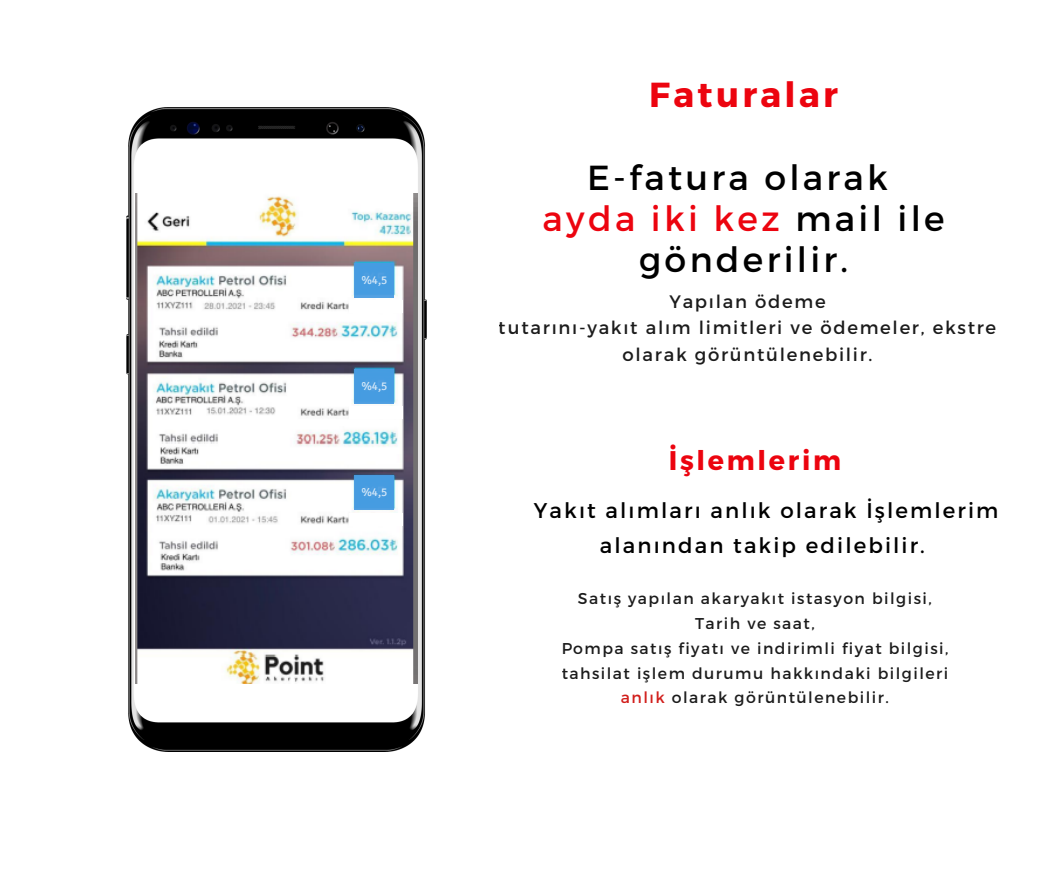
<style>
.page{position:relative;width:1059px;height:887px;background:#fff}
.page>*{position:absolute;margin:0;border:0;box-sizing:border-box;transform-origin:0 0}
.t1{font:34.65px/41.4px "Montserrat";letter-spacing:.095em;color:#000;text-align:center}
.t2{font:700 34.65px "Montserrat";letter-spacing:.095em;color:#ec040f}
.t3{font:700 27px "Montserrat";letter-spacing:.1em;color:#ec040f}
.t4{font:21.3px/34.5px "Montserrat";letter-spacing:.1em;color:#000;text-align:center}
.t5{font:18px/26.4px "Montserrat";letter-spacing:.095em;color:#000;text-align:center}
.t6{font:15.6px/24.8px "Montserrat";letter-spacing:.095em;color:#000;text-align:center}
.t7{font:11.7px "Signika";color:#fff}
.s1{color:#ec040f}
.s2{color:#cc0400}
</style>
<div class="page">
<img style="left:127px;top:108px;width:300px;height:643px">
<img style="left:136px;top:194px;width:282px;height:489px">
<div style="left:355px;top:369px;width:39px;height:34px;background:#4a9be1"></div>
<div style="left:355px;top:475px;width:39px;height:35px;background:#4a9be1"></div>
<div style="left:355px;top:263px;width:39px;height:34px;background:#4a9be1"></div>
<div style="left:349px;top:406px;width:54px;height:12px;background:#fff"></div>
<div style="left:349px;top:513px;width:54px;height:13px;background:#fff"></div>
<div style="left:349px;top:300px;width:54px;height:13px;background:#fff"></div>
<p class="t7" style="left:361px;top:272px;width:28px">%4,5</p>
<p class="t7" style="left:361px;top:379px;width:28px">%4,5</p>
<p class="t7" style="left:361px;top:485px;width:28px">%4,5</p>
<p class="t2" style="left:649px;top:72px;width:190px">Faturalar</p>
<p class="t1" style="left:587px;top:155px;width:302px">E-fatura olarak</p>
<p class="t1" style="left:542px;top:196px;width:403px"><span class="s1">ayda iki kez</span> mail ile gönderilir.</p>
<p class="t5" style="left:499px;top:287px;width:499px">Yapılan ödeme<br>tutarını-yakıt alım limitleri ve ödemeler, ekstre olarak görüntülenebilir.</p>
<p class="t3" style="left:668px;top:443px;width:174px">İşlemlerim</p>
<p class="t4" style="left:534px;top:492px;width:466px">Yakıt alımları anlık olarak İşlemlerim alanından takip edilebilir.</p>
<p class="t6" style="left:561px;top:585px;width:389px">Satış yapılan akaryakıt istasyon bilgisi, Tarih ve saat,<br>Pompa satış fiyatı ve indirimli fiyat bilgisi, tahsilat işlem durumu hakkındaki bilgileri <span class="s2">anlık</span> olarak görüntülenebilir.</p>
</div>
